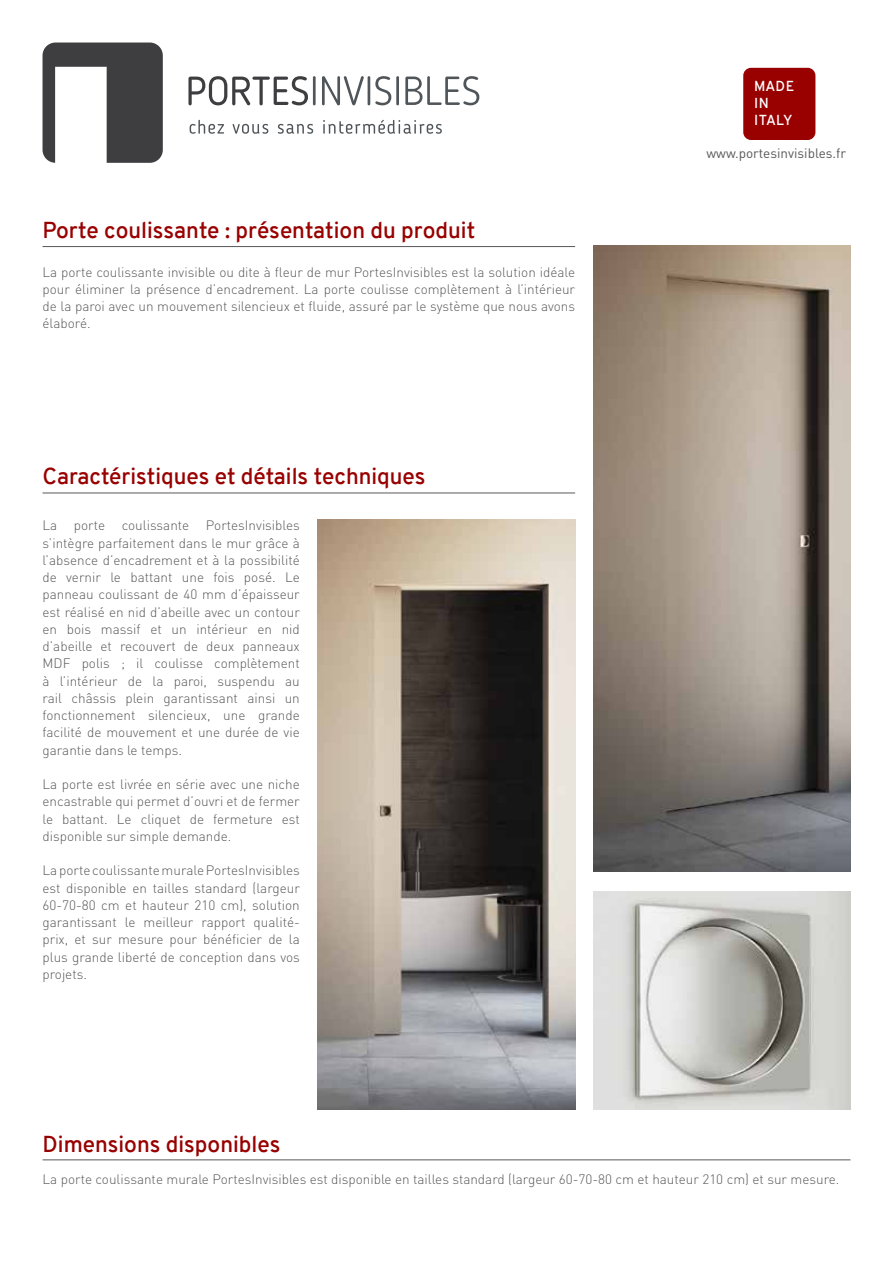
<style>
.page{position:relative;width:893px;height:1263px;background:#fff}
.page>*{position:absolute;margin:0;border:0;box-sizing:border-box;transform-origin:0 0}
.t1{font:600 22.5px "Overpass";color:#900}
.t2{font:600 14.1px/17px "Overpass";letter-spacing:.01em;color:#fff}
.t3{font:300 13.5px/17.2px "DIN Pro";color:#58585a;text-align:justify}
.t4{font:13.5px "DIN Pro";color:#58585a}
</style>
<div class="page">
<div style="left:743px;top:68px;width:72px;height:72px;background:#900;border-radius:8px"></div>
<svg style="left:43px;top:43px;width:120px;height:120px"></svg>
<svg style="left:188px;top:76px;width:120px;height:29px"></svg>
<hr style="left:313px;top:76px;width:3px;height:29px;background:#505559">
<svg style="left:322px;top:76px;width:42px;height:29px"></svg>
<hr style="left:368px;top:76px;width:2px;height:29px;background:#505559">
<svg style="left:375px;top:76px;width:16px;height:29px"></svg>
<hr style="left:396px;top:76px;width:3px;height:29px;background:#505559">
<svg style="left:405px;top:76px;width:74px;height:29px"></svg>
<svg style="left:190px;top:120px;width:34px;height:14px"></svg>
<svg style="left:232px;top:124px;width:36px;height:10px"></svg>
<svg style="left:278px;top:124px;width:35px;height:10px"></svg>
<svg style="left:323px;top:120px;width:119px;height:14px"></svg>
<hr style="left:43px;top:493px;width:532px;height:1px;background:#58585a">
<hr style="left:43px;top:246px;width:532px;height:1px;background:#58585a">
<hr style="left:43px;top:1159px;width:807px;height:1px;background:#58585a">
<img style="left:593px;top:246px;width:257px;height:626px">
<img style="left:318px;top:520px;width:257px;height:590px">
<img style="left:593px;top:892px;width:257px;height:218px">
<p class="t2" style="left:754px;top:78px;width:42px">MADE<br>IN<br>ITALY</p>
<h1 class="t1" style="left:43px;top:214px;width:434px">Porte coulissante : présentation du produit</h1>
<p class="t3" style="left:43px;top:263px;width:534px">La porte coulissante invisible ou dite à fleur de mur PortesInvisibles est la solution idéale pour éliminer la présence d’encadrement. La porte coulisse complètement à l’intérieur de la paroi avec un mouvement silencieux et fluide, assuré par le système que nous avons élaboré.</p>
<h1 class="t1" style="left:43px;top:460px;width:384px">Caractéristiques et détails techniques</h1>
<p class="t3" style="left:43px;top:516px;width:259px">La porte coulissante PortesInvisibles s’intègre parfaitement dans le mur grâce à l’absence d’encadrement et à la possibilité de vernir le battant une fois posé. Le panneau coulissant de 40 mm d’épaisseur est réalisé en nid d’abeille avec un contour en bois massif et un intérieur en nid d’abeille et recouvert de deux panneaux MDF polis ; il coulisse complètement à l’intérieur de la paroi, suspendu au rail châssis plein garantissant ainsi un fonctionnement silencieux, une grande facilité de mouvement et une durée de vie garantie dans le temps.</p>
<p class="t3" style="left:43px;top:775px;width:259px">La porte est livrée en série avec une niche encastrable qui permet d’ouvri et de fermer le battant. Le cliquet de fermeture est disponible sur simple demande.</p>
<p class="t3" style="left:43px;top:861px;width:259px">La porte coulissante murale PortesInvisibles est disponible en tailles standard (largeur 60-70-80 cm et hauteur 210 cm), solution garantissant le meilleur rapport qualité&shy;prix, et sur mesure pour bénéficier de la plus grande liberté de conception dans vos projets.</p>
<h1 class="t1" style="left:43px;top:1128px;width:239px">Dimensions disponibles</h1>
<p class="t4" style="left:706px;top:144px;width:141px">www.portesinvisibles.fr</p>
<p class="t3" style="left:43px;top:1170px;width:798px">La porte coulissante murale PortesInvisibles est disponible en tailles standard (largeur 60-70-80 cm et hauteur 210 cm) et sur mesure.</p>
</div>
